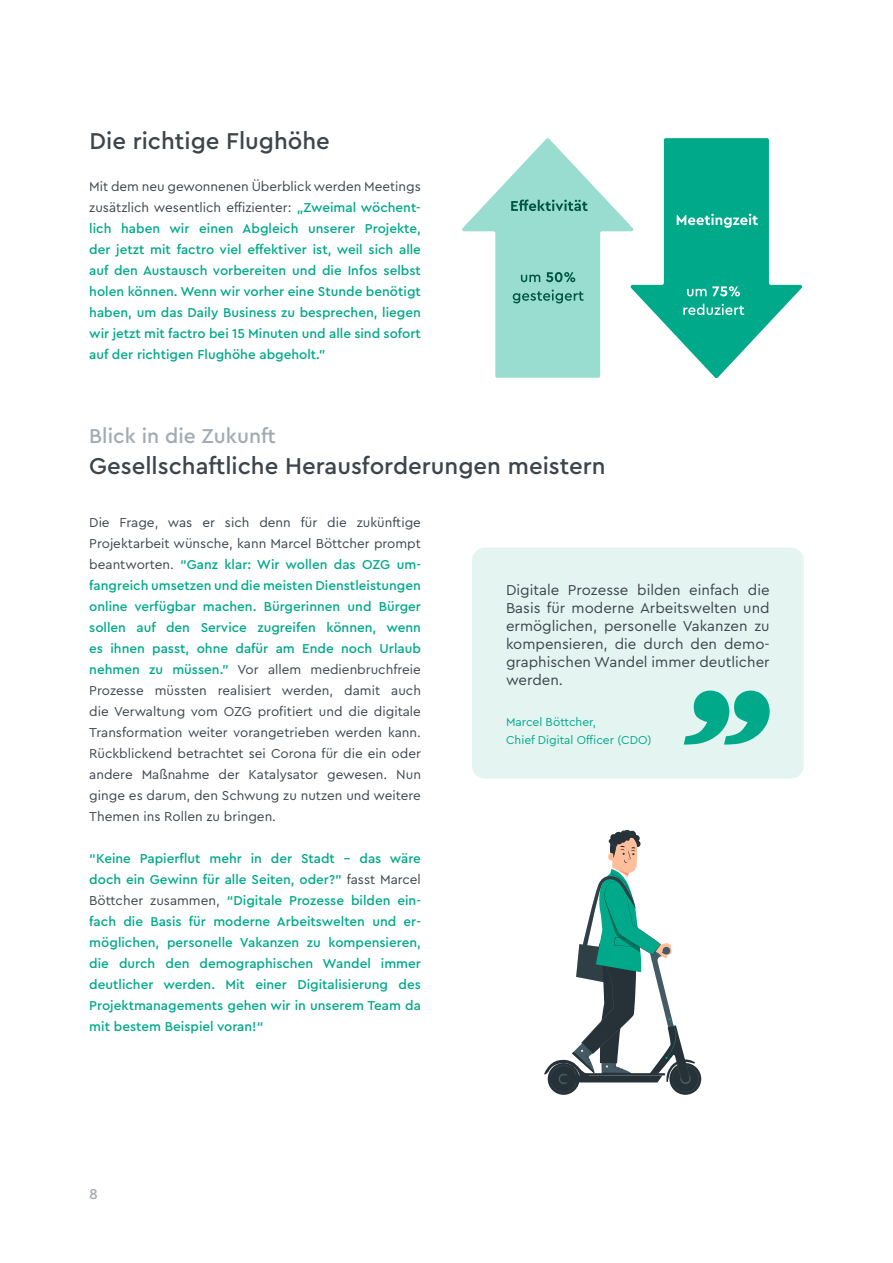
<style>
.page{position:relative;width:893px;height:1263px;background:#fff}
.page>*{position:absolute;margin:0;border:0;box-sizing:border-box;transform-origin:0 0}
.t1{font:500 24px "Cera Pro";color:#3d454c}
.t2{font:500 21px "Cera Pro";color:#a2abb4}
.t3{font:15px/18px "Cera Pro";color:#3d454c;text-align:justify}
.t4{font:500 15px "Cera Pro";color:#a2abb4}
.t5{font:500 13.5px/21px "Cera Pro";color:#00a989;text-align:justify}
.t6{font:13.5px/21px "Cera Pro";color:#3d454c;text-align:justify}
.t7{font:12px/18px "Cera Pro";color:#00a989}
.s1{font-weight:400;color:#3d454c}
.s2{font-weight:500;color:#00a989}
</style>
<div class="page">
<svg style="left:462px;top:138px;width:341px;height:240px"></svg>
<div style="left:472px;top:548px;width:332px;height:231px;background:#e4f5f1;border-radius:13px"></div>
<svg style="left:684px;top:690px;width:86px;height:54px"></svg>
<div style="left:548px;top:1063px;width:31px;height:32px;background:#263238;border-radius:50%"></div>
<svg style="left:669px;top:1063px;width:32px;height:32px"></svg>
<svg style="left:544px;top:830px;width:155px;height:262px"></svg>
<h1 class="t1" style="left:90px;top:127px;width:242px">Die richtige Flughöhe</h1>
<p class="t5" style="left:89px;top:176px;width:333px"><span class="s1">Mit dem neu gewonnenen Überblick werden Meetings zusätzlich wesentlich effizienter:</span> „Zweimal wöchent&shy;lich haben wir einen Abgleich unserer Projekte, der jetzt mit factro viel effektiver ist, weil sich alle auf den Austausch vorbereiten und die Infos selbst holen können. Wenn wir vorher eine Stunde benötigt haben, um das Daily Business zu besprechen, liegen wir jetzt mit factro bei 15 Minuten und alle sind sofort auf der richtigen Flughöhe abgeholt.”</p>
<h2 class="t2" style="left:89px;top:424px;width:188px">Blick in die Zukunft</h2>
<h1 class="t1" style="left:89px;top:453px;width:518px">Gesellschaftliche Herausforderungen meistern</h1>
<p class="t6" style="left:89px;top:512px;width:333px">Die Frage, was er sich denn für die zukünftige Projektarbeit wünsche, kann Marcel Böttcher prompt beantworten. <span class="s2">“Ganz klar: Wir wollen das OZG um&shy;fangreich umsetzen und die meisten Dienstleistungen online verfügbar machen. Bürgerinnen und Bürger sollen auf den Service zugreifen können, wenn es ihnen passt, ohne dafür am Ende noch Urlaub nehmen zu müssen.”</span> Vor allem medienbruchfreie Prozesse müssten realisiert werden, damit auch die Verwaltung vom OZG profitiert und die digitale Transformation weiter vorangetrieben werden kann.<br>Rückblickend betrachtet sei Corona für die ein oder andere Maßnahme der Katalysator gewesen. Nun ginge es darum, den Schwung zu nutzen und weitere Themen ins Rollen zu bringen.</p>
<p class="t5" style="left:89px;top:848px;width:333px">“Keine Papierflut mehr in der Stadt – das wäre doch ein Gewinn für alle Seiten, oder?” <span class="s1">fasst Marcel Böttcher zusammen,</span> “Digitale Prozesse bilden ein&shy;fach die Basis für moderne Arbeitswelten und er&shy;möglichen, personelle Vakanzen zu kompensieren, die durch den demographischen Wandel immer deutlicher werden. Mit einer Digitalisierung des Projektmanagements gehen wir in unserem Team da mit bestem Beispiel voran!“</p>
<p class="t4" style="left:89px;top:1185px;width:10px">8</p>
<p class="t3" style="left:506px;top:581px;width:265px">Digitale Prozesse bilden einfach die Basis für moderne Arbeitswelten und ermöglichen, personelle Vakanzen zu kompensieren, die durch den demo&shy;graphischen Wandel immer deutlicher werden.</p>
<p class="t7" style="left:506px;top:713px;width:147px">Marcel Böttcher,<br>Chief Digital Officer (CDO)</p>
</div>
